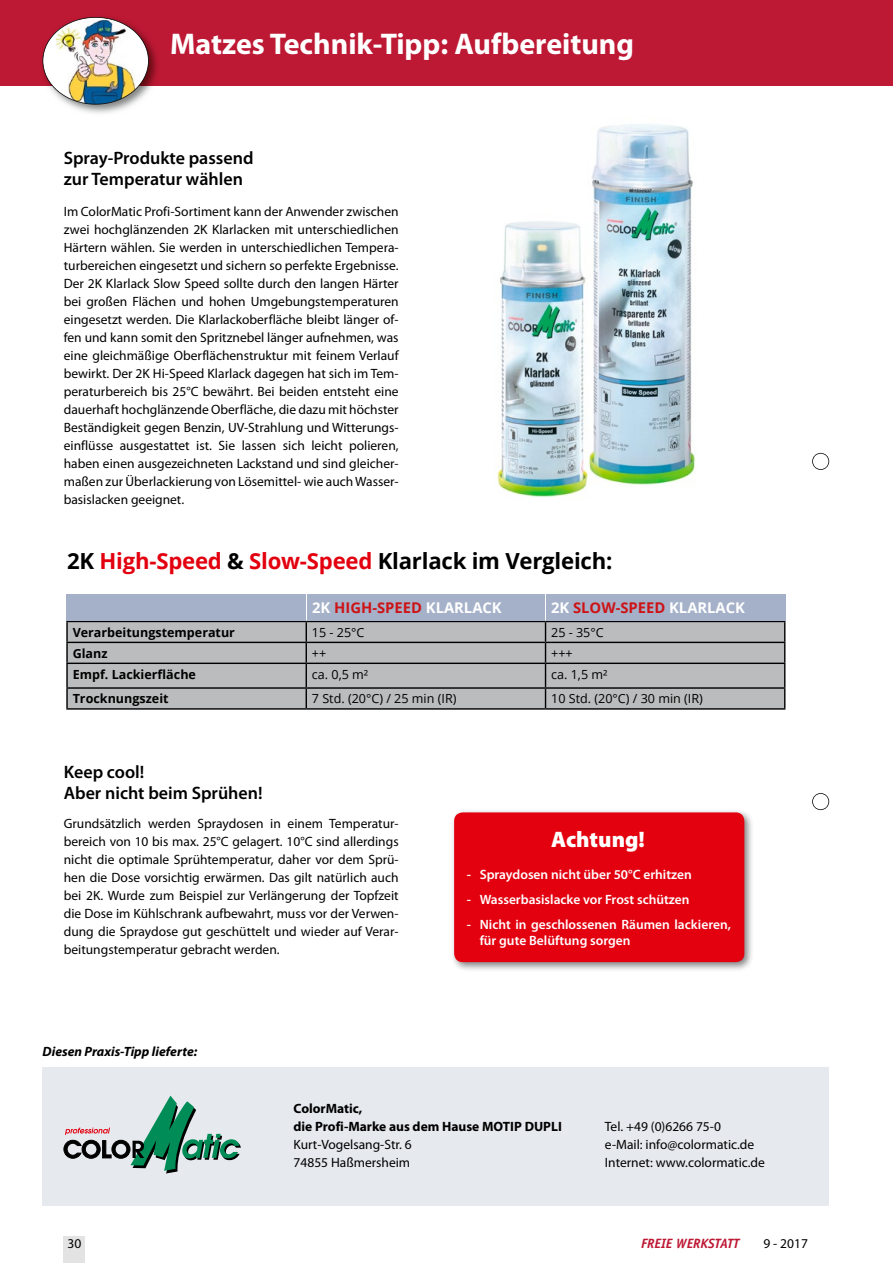
<style>
.page{position:relative;width:893px;height:1263px;background:#fff}
.page>*{position:absolute;margin:0;border:0;box-sizing:border-box;transform-origin:0 0}
.t1{font:700 30px "Myriad Pro";color:#fff}
.t2{font:900 22.5px "Myriad Pro";color:#fff}
.t3{font:700 22.2px "Open Sans";letter-spacing:-.01em;color:#000}
.t4{font:600 18px/21.6px "Myriad Pro";color:#000}
.t5{font:700 14.85px "Open Sans";color:#fff}
.t6{font:13.5px/18px "Myriad Pro";color:#000}
.t7{font:600 13.5px/16.2px "Myriad Pro";color:#fff}
.t8{font:700 13.5px/18px "Myriad Pro";color:#000}
.t9{font:italic 700 13.5px "Myriad Pro";color:#000}
.t10{font:italic 700 13.5px "Officina Sans";color:#bd1834}
.t11{font:12.6px "Open Sans";color:#000}
.t12{font:700 12.6px "Open Sans";color:#000}
.s1{color:#e3000f}
.s2{color:#cd1316}
.s3{font-style:inherit}
</style>
<div class="page">
<div style="left:64px;top:1236px;width:21px;height:27px;background:#e3e3e3"></div>
<div style="left:0;top:0;width:893px;height:85px;background:#bd1834"></div>
<img style="left:40px;top:41px;width:128px;height:72px">
<img style="left:43px;top:17px;width:106px;height:88px">
<svg style="left:812px;top:453px;width:17px;height:17px"></svg>
<svg style="left:812px;top:793px;width:17px;height:17px"></svg>
<div style="left:43px;top:1067px;width:786px;height:139px;background:#e6e9ee"></div>
<svg style="left:64px;top:1095px;width:177px;height:78px"></svg>
<img style="left:497px;top:124px;width:199px;height:373px">
<div style="left:68px;top:622px;width:716px;height:86px;background:#bbbcbd"></div>
<hr style="left:66px;top:621px;width:240px;height:1px;background:#000">
<hr style="left:66px;top:622px;width:2px;height:20px;background:#000">
<hr style="left:306px;top:621px;width:239px;height:1px;background:#000">
<hr style="left:545px;top:621px;width:240px;height:1px;background:#000">
<hr style="left:66px;top:642px;width:240px;height:1px;background:#000">
<hr style="left:66px;top:643px;width:2px;height:20px;background:#000">
<hr style="left:306px;top:642px;width:239px;height:1px;background:#000">
<hr style="left:545px;top:642px;width:240px;height:1px;background:#000">
<hr style="left:66px;top:663px;width:240px;height:1px;background:#000">
<hr style="left:66px;top:664px;width:2px;height:23px;background:#000">
<hr style="left:306px;top:663px;width:239px;height:1px;background:#000">
<hr style="left:545px;top:663px;width:240px;height:1px;background:#000">
<hr style="left:66px;top:687px;width:240px;height:2px;background:#000">
<svg style="left:66px;top:689px;width:2px;height:19px"></svg>
<hr style="left:306px;top:687px;width:239px;height:2px;background:#000">
<svg style="left:306px;top:622px;width:1px;height:86px"></svg>
<hr style="left:545px;top:687px;width:240px;height:2px;background:#000">
<svg style="left:545px;top:622px;width:1px;height:86px"></svg>
<svg style="left:784px;top:622px;width:1px;height:86px"></svg>
<hr style="left:66px;top:708px;width:240px;height:2px;background:#000">
<hr style="left:306px;top:708px;width:239px;height:2px;background:#000">
<hr style="left:545px;top:708px;width:240px;height:2px;background:#000">
<div style="left:307px;top:595px;width:238px;height:26px;background:#a4b1c9"></div>
<div style="left:546px;top:595px;width:239px;height:26px;background:#a4b1c9"></div>
<div style="left:66px;top:595px;width:240px;height:26px;background:#a4b1c9"></div>
<div style="left:450px;top:808px;width:304px;height:164px;background:#000;opacity:.5"></div>
<div style="left:454px;top:812px;width:290px;height:150px;background:#e3000f;border-radius:9px"></div>
<h1 class="t1" style="left:170px;top:24px;width:465px">Matzes Technik-Tipp: Aufbereitung</h1>
<h3 class="t4" style="left:64px;top:146px;width:191px">Spray-Produkte passend zur Temperatur wählen</h3>
<p class="t6" style="left:64px;top:202px;width:336px;text-align:justify">Im ColorMatic Profi-Sortiment kann der Anwender zwischen zwei hochglänzenden 2K Klarlacken mit unterschiedlichen Härtern wählen. Sie werden in unterschiedlichen Tempera&shy;turbereichen eingesetzt und sichern so perfekte Ergebnisse.<br>Der 2K Klarlack Slow Speed sollte durch den langen Härter bei großen Flächen und hohen Umgebungstemperaturen eingesetzt werden. Die Klarlackoberfläche bleibt länger of&shy;fen und kann somit den Spritznebel länger aufnehmen, was eine gleichmäßige Oberflächenstruktur mit feinem Verlauf bewirkt. Der 2K Hi-Speed Klarlack dagegen hat sich im Tem&shy;peraturbereich bis 25°C bewährt. Bei beiden entsteht eine dauerhaft hochglänzende Oberfläche, die dazu mit höchster Beständigkeit gegen Benzin, UV-Strahlung und Witterungs&shy;einflüsse ausgestattet ist. Sie lassen sich leicht polieren, haben einen ausgezeichneten Lackstand und sind gleicher&shy;maßen zur Überlackierung von Lösemittel- wie auch Wasser&shy;basislacken geeignet.</p>
<h3 class="t3" style="left:67px;top:545px;width:547px">2K <span class="s1">High-Speed</span> &amp; <span class="s1">Slow-Speed</span> Klarlack im Vergleich:</h3>
<p class="t5" style="left:312px;top:597px;width:191px">2K <span class="s2">HIGH-SPEED</span> KLARLACK</p>
<p class="t5" style="left:551px;top:597px;width:195px">2K <span class="s2">SLOW-SPEED</span> KLARLACK</p>
<p class="t12" style="left:73px;top:623px;width:164px">Verarbeitungstemperatur</p>
<p class="t11" style="left:312px;top:623px;width:54px">15 - 25°C</p>
<p class="t11" style="left:551px;top:623px;width:54px"><span class="s3">25 -</span> 35°C</p>
<p class="t12" style="left:73px;top:644px;width:36px">Glanz</p>
<p class="t11" style="left:312px;top:644px;width:16px">++</p>
<p class="t11" style="left:551px;top:644px;width:23px">+++</p>
<p class="t12" style="left:73px;top:665px;width:125px">Empf. Lackierfläche</p>
<p class="t11" style="left:312px;top:665px;width:58px">ca. 0,5 m²</p>
<p class="t11" style="left:551px;top:665px;width:58px">ca. 1,5 m²</p>
<p class="t12" style="left:73px;top:690px;width:97px">Trocknungszeit</p>
<p class="t11" style="left:312px;top:690px;width:146px">7 Std. (20°C) / 25 min (IR)</p>
<p class="t11" style="left:551px;top:690px;width:153px">10 Std. (20°C) / 30 min (IR)</p>
<h3 class="t4" style="left:64px;top:760px;width:200px">Keep cool!<br>Aber nicht beim Sprühen!</h3>
<p class="t6" style="left:64px;top:814px;width:336px;text-align:justify">Grundsätzlich werden Spraydosen in einem Temperatur&shy;bereich von 10 bis max. 25°C gelagert. 10°C sind allerdings nicht die optimale Sprühtemperatur, daher vor dem Sprü&shy;hen die Dose vorsichtig erwärmen. Das gilt natürlich auch bei 2K. Wurde zum Beispiel zur Verlängerung der Topfzeit die Dose im Kühlschrank aufbewahrt, muss vor der Verwen&shy;dung die Spraydose gut geschüttelt und wieder auf Verar&shy;beitungstemperatur gebracht werden.</p>
<p class="t9" style="left:43px;top:1043px;width:156px">Diesen Praxis-Tipp lieferte:</p>
<h2 class="t2" style="left:551px;top:827px;width:95px">Achtung!</h2>
<p class="t7" style="left:467px;top:866px;width:226px">- Spraydosen nicht über 50°C erhitzen</p>
<p class="t7" style="left:467px;top:891px;width:224px">- Wasserbasislacke vor Frost schützen</p>
<p class="t7" style="left:480px;top:916px;width:253px;text-indent:-13px">- Nicht in geschlossenen Räumen lackieren, für gute Belüftung sorgen</p>
<p class="t8" style="left:294px;top:1099px;width:270px">ColorMatic,<br>die Profi-Marke aus dem Hause MOTIP DUPLI</p>
<p class="t6" style="left:294px;top:1135px;width:120px">Kurt-Vogelsang-Str. 6<br>74855 Haßmersheim</p>
<p class="t6" style="left:605px;top:1117px;width:162px">Tel. +49 (0)6266 75-0<br>e-Mail: info@colormatic.de<br>Internet: www.colormatic.de</p>
<p class="t6" style="left:67px;top:1234px;width:15px">30</p>
<p class="t10" style="left:641px;top:1235px;width:100px">FREIE WERKSTATT</p>
<p class="t6" style="left:763px;top:1234px;width:46px">9 - 2017</p>
</div>
